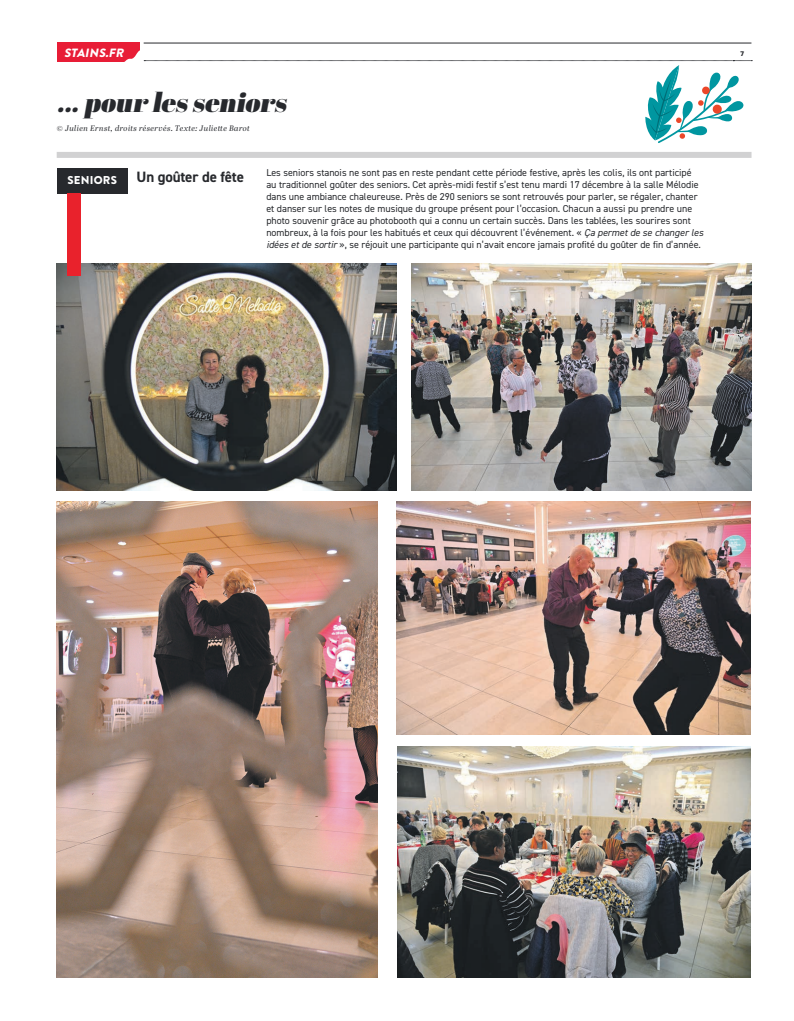
<style>
.page{position:relative;width:794px;height:1021px;background:#fff}
.page>*{position:absolute;margin:0;border:0;box-sizing:border-box;transform-origin:0 0}
.t1{font:italic 900 27px "Abril Display";color:#27292d}
.t2{font:700 15px "DIN2014";letter-spacing:-.01em;color:#27292d}
.t3{font:italic 900 12px "Brandon Grotesque";color:#fff}
.t4{font:900 11.4px "Brandon Grotesque";letter-spacing:.02em;color:#fff}
.t5{font:10px/12px "DIN2014";color:#27292d}
.t6{font:italic 8px "Abril Display";letter-spacing:.05em;color:#27292d}
.t7{font:700 7px "Galano Grotesque Alt";color:#27292d}
.s1{font-style:italic}
</style>
<div class="page">
<img style="left:397px;top:501px;width:354px;height:233px">
<hr style="left:144px;top:43px;width:607px;height:1px;background:#27292d">
<div style="left:57px;top:43px;width:82px;height:19px;background:#e81d36"></div>
<div style="left:57px;top:152px;width:694px;height:6px;background:#d1d1d2"></div>
<div style="left:57px;top:168px;width:71px;height:25px;background:#27292d"></div>
<img style="left:398px;top:746px;width:353px;height:231px">
<img style="left:57px;top:263px;width:339px;height:227px">
<div style="left:67px;top:193px;width:14px;height:83px;background:#e9222c"></div>
<img style="left:411px;top:263px;width:340px;height:227px">
<img style="left:57px;top:501px;width:320px;height:476px">
<svg style="left:124px;top:50px;width:628px;height:93px"></svg>
<p class="t3" style="left:64px;top:44px;width:64px">STAINS.FR</p>
<p class="t7" style="left:740px;top:49px;width:5px">7</p>
<h1 class="t1" style="left:57px;top:84px;width:237px">...pour lesseniors</h1>
<p class="t6" style="left:57px;top:123px;width:195px">© Julien Ernst, droits réservés. Texte: Juliette Barot</p>
<h2 class="t2" style="left:137px;top:167px;width:109px">Un goûter de fête</h2>
<p class="t5" style="left:266px;top:167px;width:438px">Les seniors stanois ne sont pas en reste pendant cette période festive, après les colis, ils ont participé au traditionnel goûter des seniors. Cet après-midi festif s’est tenu mardi 17 décembre à la salle Mélodie dans une ambiance chaleureuse. Près de 290 seniors se sont retrouvés pour parler, se régaler, chanter et danser sur les notes de musique du groupe présent pour l’occasion. Chacun a aussi pu prendre une photo souvenir grâce au photobooth qui a connu un certain succès. Dans les tablées, les sourires sont nombreux, à la fois pour les habitués et ceux qui découvrent l’événement. « <span class="s1">Ça permet de se changer les idées et de sortir</span> », se réjouit une participante qui n’avait encore jamais profité du goûter de fin d’année.</p>
<p class="t4" style="left:67px;top:172px;width:51px">SENIORS</p>
</div>
